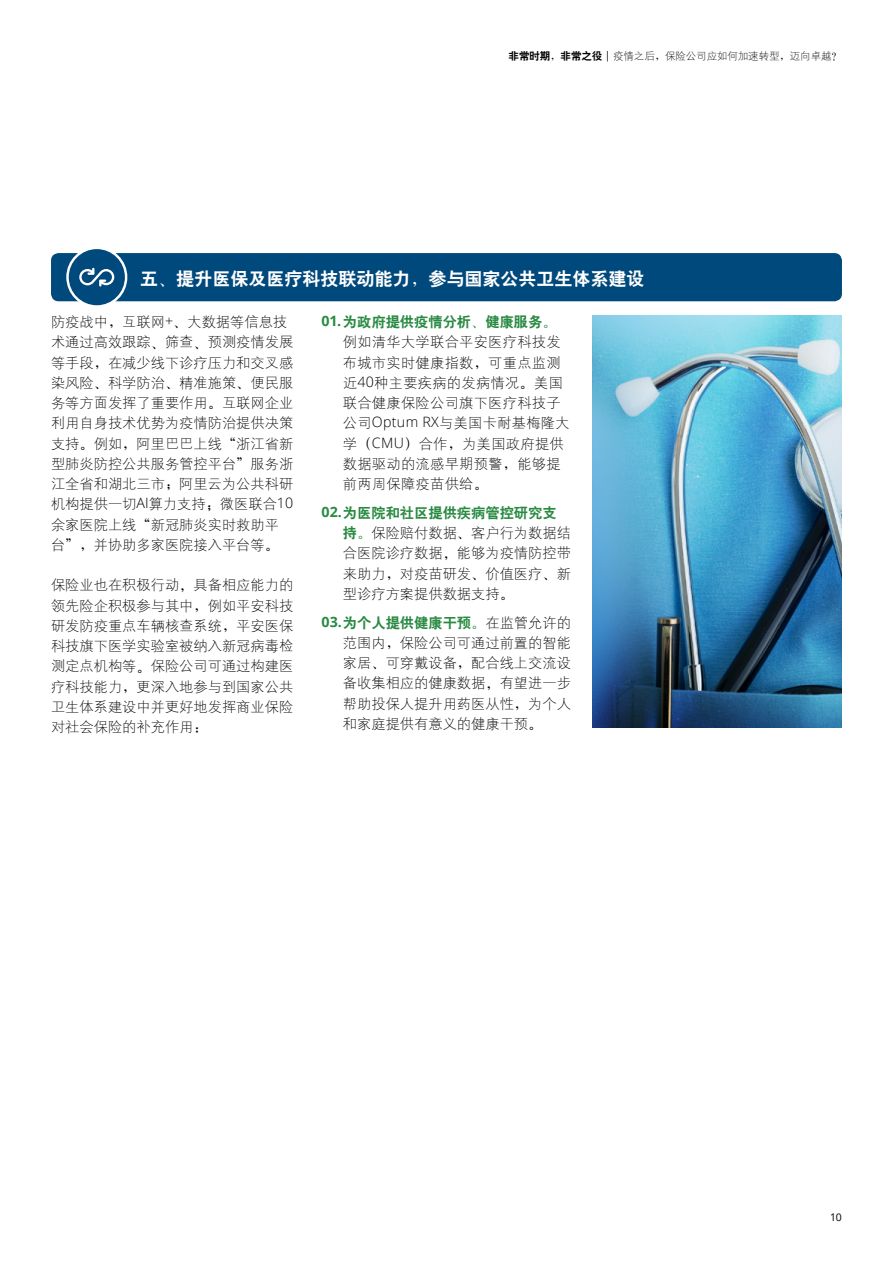
<style>
.page{position:relative;width:893px;height:1263px;background:#fff}
.page>*{position:absolute;margin:0;border:0;box-sizing:border-box;transform-origin:0 0}
.t1{font:18px "H Yb 2 gj";color:#fff}
.t2{font:14.25px/20.2px "H Yg 1 gj";color:#000;text-align:justify}
.t3{font:14.25px/20.2px "H Yg 1 gj";letter-spacing:.02em;color:#000}
.t4{font:14.25px "H Yb 2 gj";color:#298a42}
.t5{font:10.5px "H Yg 1 gj";letter-spacing:-.01em;color:#000}
.t6{font:10.5px "Open Sans";color:#000}
.s1{font-family:"H Yb 2 gj"}
.s2{font-family:"H Ya 6 gj"}
.s3{font-family:"Open Sans"}
.s4{font-family:"Open Sans";font-weight:300}
.s5{font-family:"Open Sans";font-weight:700}
.s6{font-family:"H Yb 2 gj";color:#298a42}
.s7{font-family:"H Ya 6 gj";color:#298a42}
.s8{font-family:"H Yg 1 gj";color:#000}
</style>
<div class="page">
<div style="left:51px;top:253px;width:791px;height:48px;background:#00497c;border-radius:8px"></div>
<svg style="left:66px;top:247px;width:61px;height:61px"></svg>
<svg style="left:69px;top:249px;width:56px;height:56px"></svg>
<img style="left:592px;top:315px;width:250px;height:413px">
<p class="t5" style="left:509px;top:51px;width:335px"><span class="s1">非常时期</span><span class="s2">，</span><span class="s1">非常之役</span> <span class="s3">|</span> 疫情之后<span class="s2">，</span>保险公司应如何加速转型<span class="s2">，</span>迈向卓越<span class="s2">？</span></p>
<p class="t1" style="left:140px;top:270px;width:506px">五<span class="s2">、</span>提升医保及医疗科技联动能力<span class="s2">，</span>参与国家公共卫生体系建设</p>
<p class="t2" style="left:51px;top:312px;width:244px;text-align:left">防疫战中<span class="s2">，</span>互联网<span class="s4">+</span><span class="s2">、</span>大数据等信息技术通过高效跟踪<span class="s2">、</span>筛查<span class="s2">、</span>预测疫情发展等手段<span class="s2">，</span>在减少线下诊疗压力和交叉感染风险<span class="s2">、</span>科学防治<span class="s2">、</span>精准施策<span class="s2">、</span>便民服务等方面发挥了重要作用<span class="s2">。</span>互联网企业利用自身技术优势为疫情防治提供决策支持<span class="s2">。</span>例如<span class="s2">，</span>阿里巴巴上线<span class="s2">“</span>浙江省新型肺炎防控公共服务管控平台<span class="s2">”</span>服务浙江全省和湖北三市<span class="s2">；</span>阿里云为公共科研机构提供一切<span class="s4">AI</span>算力支持<span class="s2">；</span>微医联合<span class="s4">10</span>余家医院上线<span class="s2">“</span>新冠肺炎实时救助平台<span class="s2">”，</span>并协助多家医院接入平台等<span class="s2">。</span></p>
<p class="t2" style="left:51px;top:575px;width:244px">保险业也在积极行动<span class="s2">，</span>具备相应能力的领先险企积极参与其中<span class="s2">，</span>例如平安科技研发防疫重点车辆核查系统<span class="s2">，</span>平安医保科技旗下医学实验室被纳入新冠病毒检测定点机构等<span class="s2">。</span>保险公司可通过构建医疗科技能力<span class="s2">，</span>更深入地参与到国家公共卫生体系建设中并更好地发挥商业保险对社会保险的补充作用<span class="s2">：</span></p>
<p class="t4" style="left:322px;top:315px;width:237px"><span class="s5">01.</span> 为政府提供疫情分析<span class="s2">、</span>健康服务<span class="s2">。</span></p>
<p class="t3" style="left:343px;top:332px;width:228px">例如清华大学联合平安医疗科技发布城市实时健康指数<span class="s2">，</span>可重点监测近<span class="s4">40</span>种主要疾病的发病情况<span class="s2">。</span>美国联合健康保险公司旗下医疗科技子公司<span class="s4">Optum RX</span>与美国卡耐基梅隆大学<span class="s2">（</span><span class="s4">CMU</span><span class="s2">）</span>合作<span class="s2">，</span>为美国政府提供数据驱动的流感早期预警<span class="s2">，</span>能够提前两周保障疫苗供给<span class="s2">。</span></p>
<p class="t4" style="left:322px;top:505px;width:237px"><span class="s5">02.</span> 为医院和社区提供疾病管控研究支</p>
<p class="t2" style="left:343px;top:523px;width:229px"><span class="s6">持</span><span class="s7">。</span>保险赔付数据<span class="s2">、</span>客户行为数据结合医院诊疗数据<span class="s2">，</span>能够为疫情防控带来助力<span class="s2">，</span>对疫苗研发<span class="s2">、</span>价值医疗<span class="s2">、</span>新型诊疗方案提供数据支持<span class="s2">。</span></p>
<p class="t4" style="left:322px;top:615px;width:251px"><span class="s5">03.</span> 为个人提供健康干预<span class="s2">。</span><span class="s8">在监管允许的</span></p>
<p class="t2" style="left:343px;top:632px;width:229px">范围内<span class="s2">，</span>保险公司可通过前置的智能家居<span class="s2">、</span>可穿戴设备<span class="s2">，</span>配合线上交流设备收集相应的健康数据<span class="s2">，</span>有望进一步帮助投保人提升用药医从性<span class="s2">，</span>为个人和家庭提供有意义的健康干预<span class="s2">。</span></p>
<p class="t6" style="left:830px;top:1210px;width:13px">10</p>
</div>
